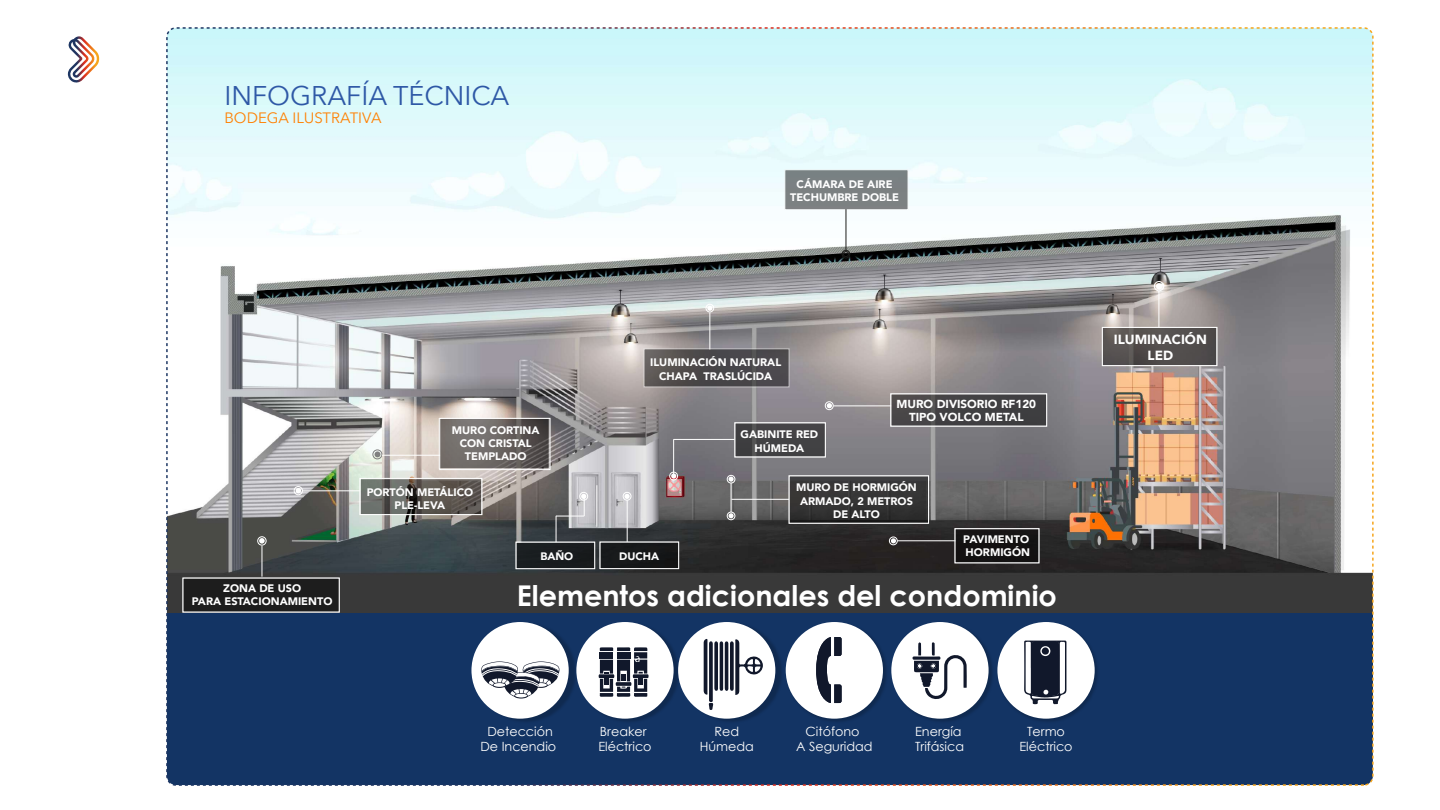
<style>
.page{position:relative;width:1440px;height:810px;background:#fff}
.page>*{position:absolute;margin:0;border:0;box-sizing:border-box;transform-origin:0 0}
.t1{font:700 28.58px "Century Gothic";color:#fff}
.t2{font:27px "Avenir Next";color:#2e58a6}
.t3{font:15px "Avenir Next";color:#ff8001}
.t4{font:900 13.27px/15.9px "Avenir";color:#fff;text-align:center}
.t5{font:12.67px/15.2px "Century Gothic";color:#fff;text-align:center}
.t6{font:900 11.62px/14px "Avenir";color:#fff;text-align:center}
.t7{font:900 10.88px/13px "Avenir";color:#fff;text-align:center}
.t8{font:900 10.8px "Avenir";letter-spacing:-.005em;color:#fff}
</style>
<div class="page">
<svg style="left:67px;top:36px;width:32px;height:47px"></svg>
<img style="left:169px;top:30px;width:1202px;height:584px">
<div style="left:167px;top:614px;width:1206px;height:171px;background:#133464"></div>
<div style="left:842px;top:250px;width:8px;height:8px;border:1px solid #1d1d1b;border-radius:50%"></div>
<svg style="left:843px;top:251px;width:6px;height:6px"></svg>
<div style="left:785px;top:170px;width:123px;height:40px;background:#7b8182;border:1px solid #fff"></div>
<hr style="left:846px;top:209px;width:1px;height:41px;background:#1d1d1b">
<svg style="left:644px;top:349px;width:145px;height:38px;background:#524f50"></svg>
<div style="left:706px;top:304px;width:8px;height:8px;border:1px solid #fff;border-radius:50%"></div>
<svg style="left:707px;top:306px;width:5px;height:5px"></svg>
<hr style="left:710px;top:313px;width:1px;height:36px;background:#fff">
<svg style="left:1104px;top:329px;width:111px;height:35px;background:#544f4e"></svg>
<div style="left:1154px;top:281px;width:10px;height:10px;border:1px solid #fff;border-radius:50%"></div>
<svg style="left:1156px;top:283px;width:6px;height:6px"></svg>
<hr style="left:1159px;top:291px;width:1px;height:36px;background:#fff">
<div style="left:1102px;top:327px;width:115px;height:39px;border:1px solid #fff"></div>
<div style="left:257px;top:537px;width:9px;height:8px;border:1px solid #fff;border-radius:50%"></div>
<svg style="left:259px;top:538px;width:6px;height:6px"></svg>
<hr style="left:262px;top:546px;width:1px;height:31px;background:#fff">
<div style="left:183px;top:578px;width:156px;height:34px;background:#1d1d1d"></div>
<svg style="left:439px;top:418px;width:109px;height:51px;background:#686361"></svg>
<div style="left:373px;top:450px;width:9px;height:9px;border:1px solid #808080;border-radius:50%"></div>
<svg style="left:375px;top:451px;width:5px;height:6px"></svg>
<hr style="left:382px;top:455px;width:58px;height:1px;background:#fff">
<div style="left:440px;top:418px;width:110px;height:52px;border:1px solid #fff"></div>
<svg style="left:362px;top:480px;width:118px;height:33px;background:#5d5a55"></svg>
<div style="left:294px;top:486px;width:9px;height:9px;border:1px solid #fff;border-radius:50%"></div>
<svg style="left:296px;top:488px;width:5px;height:5px"></svg>
<hr style="left:302px;top:491px;width:58px;height:1px;background:#fff">
<div style="left:360px;top:478px;width:122px;height:37px;border:1px solid #fff"></div>
<div style="left:580px;top:492px;width:8px;height:8px;border:1px solid #fff;border-radius:50%"></div>
<div style="left:955px;top:529px;width:84px;height:34px;background:#131111"></div>
<div style="left:889px;top:537px;width:9px;height:8px;border:1px solid #fff;border-radius:50%"></div>
<svg style="left:891px;top:538px;width:5px;height:5px"></svg>
<hr style="left:897px;top:541px;width:58px;height:1px;background:#fff">
<div style="left:955px;top:528px;width:84px;height:35px;border:1px solid #fff"></div>
<div style="left:735px;top:423px;width:91px;height:34px;background:#424244"></div>
<div style="left:669px;top:472px;width:9px;height:8px;border:1px solid #fff;border-radius:50%"></div>
<svg style="left:671px;top:473px;width:5px;height:6px"></svg>
<hr style="left:673px;top:439px;width:62px;height:1px;background:#fff">
<hr style="left:673px;top:439px;width:1px;height:36px;background:#fff">
<div style="left:891px;top:394px;width:156px;height:32px;background:linear-gradient(to right,#4b494a,#3b3b3e)"></div>
<div style="left:825px;top:402px;width:8px;height:8px;border:1px solid #fff;border-radius:50%"></div>
<svg style="left:827px;top:403px;width:5px;height:5px"></svg>
<hr style="left:834px;top:406px;width:57px;height:1px;background:#fff">
<div style="left:727px;top:475px;width:8px;height:8px;border:1px solid #fff;border-radius:50%"></div>
<div style="left:727px;top:512px;width:8px;height:8px;border:1px solid #fff;border-radius:50%"></div>
<svg style="left:789px;top:476px;width:140px;height:47px;background:#333233"></svg>
<hr style="left:732px;top:499px;width:57px;height:1px;background:#fff">
<svg style="left:729px;top:477px;width:5px;height:41px"></svg>
<div style="left:789px;top:476px;width:140px;height:48px;border:1px solid #fff"></div>
<div style="left:623px;top:492px;width:8px;height:8px;border:1px solid #fff;border-radius:50%"></div>
<svg style="left:624px;top:494px;width:6px;height:5px"></svg>
<hr style="left:627px;top:500px;width:1px;height:42px;background:#fff">
<div style="left:600px;top:542px;width:79px;height:27px;background:#171819"></div>
<div style="left:600px;top:542px;width:79px;height:27px;border:1px solid #fff"></div>
<hr style="left:597px;top:485px;width:1px;height:42px;background:#fff">
<svg style="left:556px;top:494px;width:30px;height:48px"></svg>
<div style="left:516px;top:542px;width:79px;height:27px;background:#191d20"></div>
<div style="left:516px;top:542px;width:79px;height:27px;border:1px solid #fff"></div>
<img style="left:478px;top:622px;width:97px;height:100px">
<div style="left:471px;top:622px;width:98px;height:97px;background:#fff;border-radius:50%"></div>
<img style="left:576px;top:622px;width:103px;height:100px">
<div style="left:576px;top:622px;width:98px;height:97px;background:#fff;border-radius:50%"></div>
<img style="left:679px;top:622px;width:418px;height:100px">
<div style="left:678px;top:622px;width:97px;height:97px;background:#fff;border-radius:50%"></div>
<div style="left:786px;top:622px;width:97px;height:97px;background:#fff;border-radius:50%"></div>
<div style="left:891px;top:622px;width:98px;height:97px;background:#fff;border-radius:50%"></div>
<div style="left:997px;top:622px;width:98px;height:97px;background:#fff;border-radius:50%"></div>
<svg style="left:1024px;top:641px;width:42px;height:63px"></svg>
<svg style="left:704px;top:639px;width:59px;height:71px"></svg>
<svg style="left:598px;top:647px;width:51px;height:50px"></svg>
<svg style="left:913px;top:642px;width:54px;height:57px"></svg>
<div style="left:514px;top:693px;width:14px;height:5px;border:1px solid #11182b;border-radius:50%"></div>
<svg style="left:481px;top:661px;width:79px;height:36px"></svg>
<svg style="left:816px;top:637px;width:26px;height:66px"></svg>
<h2 class="t2" style="left:224px;top:73px;width:287px">INFOGRAFÍA TÉCNICA</h2>
<h3 class="t3" style="left:224px;top:106px;width:159px">BODEGA ILUSTRATIVA</h3>
<p class="t7" style="left:790px;top:177px;width:110px">CÁMARA DE AIRE<br>TECHUMBRE DOBLE</p>
<p class="t7" style="left:192px;top:582px;width:142px">ZONA DE USO<br>PARA ESTACIONAMIENTO</p>
<p class="t7" style="left:452px;top:423px;width:89px">MURO CORTINA<br>CON CRISTAL<br>TEMPLADO</p>
<p class="t7" style="left:367px;top:485px;width:108px">PORTÓN METÁLICO<br>PLE-LEVA</p>
<p class="t7" style="left:650px;top:356px;width:133px">ILUMINACIÓN NATURAL<br>CHAPA TRASLÚCIDA</p>
<p class="t7" style="left:741px;top:428px;width:79px">GABINITE RED<br>HÚMEDA</p>
<p class="t6" style="left:896px;top:396px;width:141px">MURO DIVISORIO RF120<br>TIPO VOLCO METAL</p>
<p class="t7" style="left:796px;top:481px;width:122px">MURO DE HORMIGÓN<br>ARMADO, 2 METROS<br>DE ALTO</p>
<p class="t7" style="left:963px;top:532px;width:68px;text-align:left">PAVIMENTO<br>HORMIGÓN</p>
<p class="t8" style="left:540px;top:547px;width:34px">BAÑO</p>
<p class="t8" style="left:619px;top:547px;width:41px">DUCHA</p>
<h1 class="t1" style="left:517px;top:574px;width:542px">Elementos adicionales del condominio</h1>
<p class="t4" style="left:1114px;top:332px;width:95px">ILUMINACIÓN<br>LED</p>
<p class="t5" style="left:480px;top:723px;width:77px">Detección<br>De Incendio</p>
<p class="t5" style="left:915px;top:723px;width:50px;text-align:left">Energía<br>Trifásica</p>
<p class="t5" style="left:700px;top:723px;width:56px">Red<br>Húmeda</p>
<p class="t5" style="left:796px;top:723px;width:78px">Citófono<br>A Seguridad</p>
<p class="t5" style="left:598px;top:723px;width:55px;text-align:left">Breaker<br>Eléctrico</p>
<p class="t5" style="left:1019px;top:723px;width:55px">Termo<br>Eléctrico</p>
</div>
